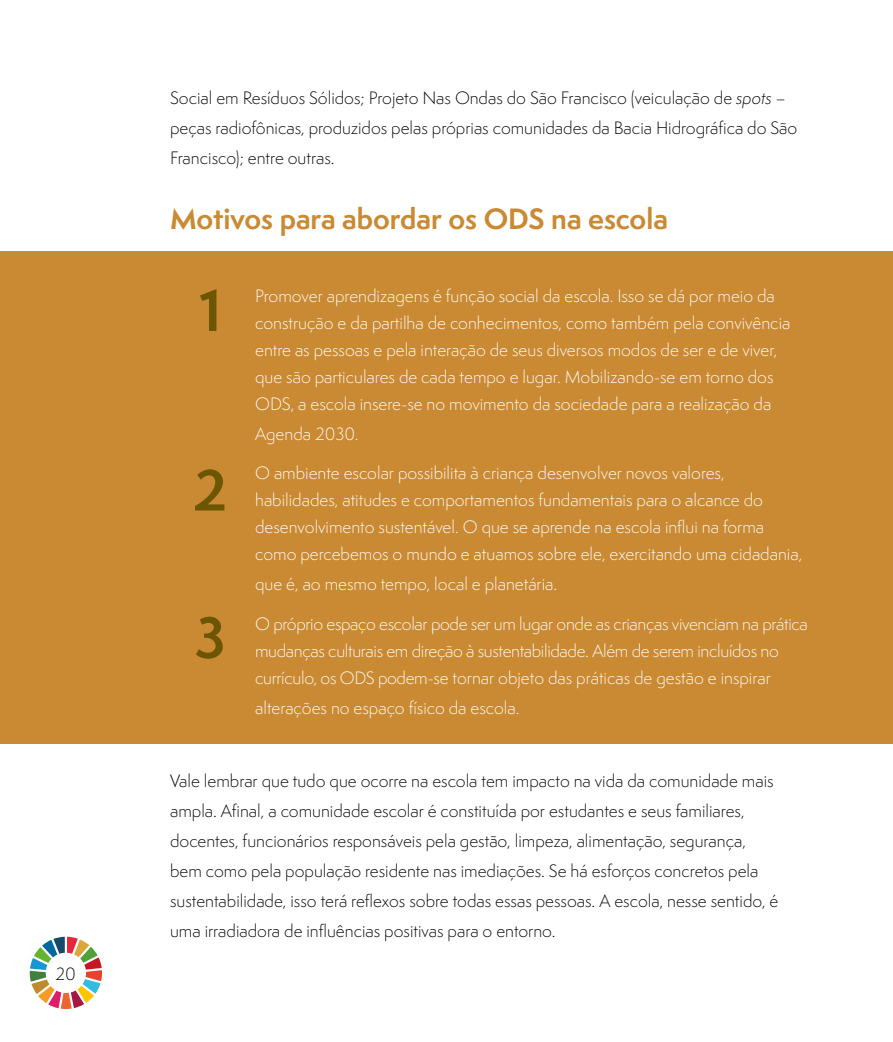
<style>
.page{position:relative;width:893px;height:1042px;background:#fff}
.page>*{position:absolute;margin:0;border:0;box-sizing:border-box;transform-origin:0 0}
.t1{font:700 54px "Semplicita Pro";color:#6c5602}
.t2{font:700 27px "Semplicita Pro";color:#ca8a34}
.t3{font:300 16.5px/27px "Semplicita Pro";color:#fff}
.t4{font:300 16.5px/30px "Semplicita Pro";color:#000}
.t5{font:300 16.5px/27px "Semplicita Pro";letter-spacing:-.02em;color:#fff}
.s1{font-style:italic}
</style>
<div class="page">
<svg style="left:30px;top:936px;width:72px;height:73px"></svg>
<div style="left:0;top:251px;width:893px;height:492px;background:#ca8a34"></div>
<p class="t4" style="left:56px;top:958px;width:22px">20</p>
<p class="t4" style="left:170px;top:82px;width:629px">Social em Resíduos Sólidos; Projeto Nas Ondas do São Francisco (veiculação de <span class="s1">spots</span> – peças radiofônicas, produzidos pelas próprias comunidades da Bacia Hidrográfica do São<br>Francisco); entre outras.</p>
<h2 class="t2" style="left:170px;top:199px;width:499px">Motivos para abordar os ODS na escola</h2>
<h1 class="t1" style="left:199px;top:270px;width:24px">1</h1>
<h1 class="t1" style="left:193px;top:450px;width:35px">2</h1>
<h1 class="t1" style="left:195px;top:597px;width:32px">3</h1>
<p class="t3" style="left:255px;top:282px;width:537px">Promover aprendizagens é função social da escola. Isso se dá por meio da construção e da partilha de conhecimentos, como também pela convivência entre as pessoas e pela interação de seus diversos modos de ser e de viver, que são particulares de cada tempo e lugar. Mobilizando-se em torno dos ODS, a escola insere-se no movimento da sociedade para a realização da</p>
<p class="t3" style="left:255px;top:420px;width:105px">Agenda 2030.</p>
<p class="t3" style="left:255px;top:460px;width:549px">O ambiente escolar possibilita à criança desenvolver novos valores, habilidades, atitudes e comportamentos fundamentais para o alcance do desenvolvimento sustentável. O que se aprende na escola influi na forma como percebemos o mundo e atuamos sobre ele, exercitando uma cidadania,</p>
<p class="t3" style="left:255px;top:571px;width:304px">que é, ao mesmo tempo, local e planetária.</p>
<p class="t5" style="left:255px;top:610px;width:554px">O próprio espaço escolar pode ser um lugar onde as crianças vivenciam na prática mudanças culturais em direção à sustentabilidade. Além de serem incluídos no currículo, os ODS podem-se tornar objeto das práticas de gestão e inspirar</p>
<p class="t3" style="left:255px;top:694px;width:266px">alterações no espaço físico da escola.</p>
<p class="t4" style="left:170px;top:766px;width:610px">Vale lembrar que tudo que ocorre na escola tem impacto na vida da comunidade mais ampla. Afinal, a comunidade escolar é constituída por estudantes e seus familiares, docentes, funcionários responsáveis pela gestão, limpeza, alimentação, segurança, bem como pela população residente nas imediações. Se há esforços concretos pela sustentabilidade, isso terá reflexos sobre todas essas pessoas. A escola, nesse sentido, é uma irradiadora de influências positivas para o entorno.</p>
</div>
